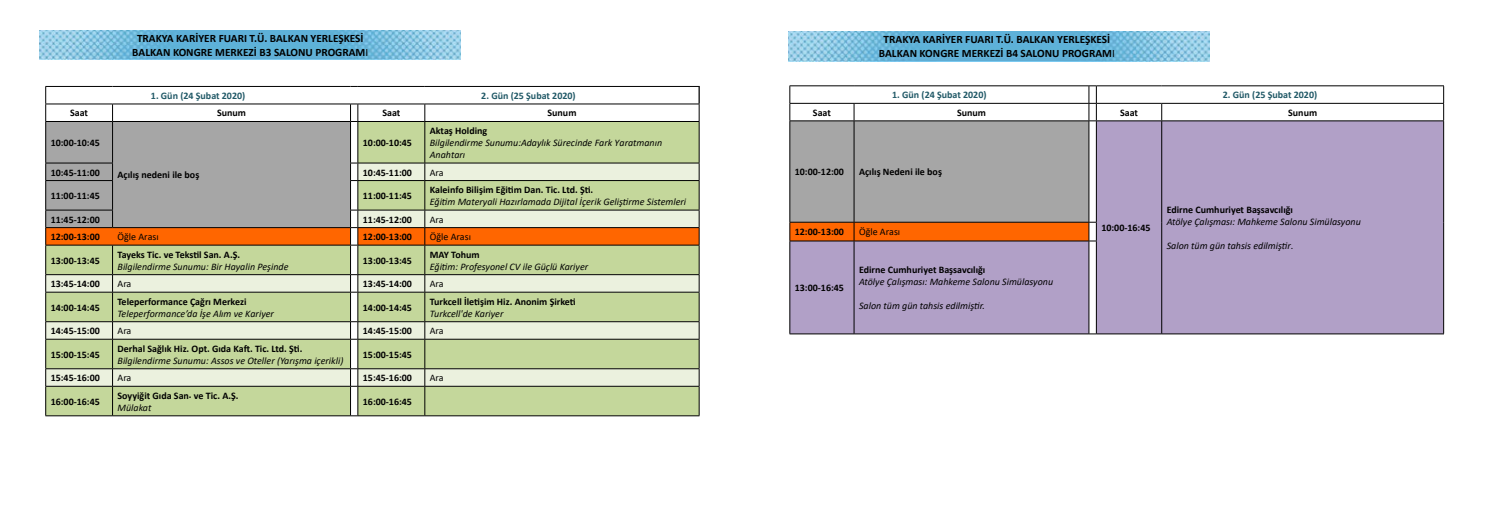
<style>
.page{position:relative;width:1489px;height:525px;background:#fff}
.page>*{position:absolute;margin:0;border:0;box-sizing:border-box;transform-origin:0 0}
.t1{font:700 11.25px/13.5px "Calibri";color:#000;text-align:center}
.t2{font:700 10px "Calibri";color:#000}
.t3{font:italic 10px/12px "Calibri";color:#000}
.t4{font:700 10px "Calibri";color:#215967}
.t5{font:10px "Calibri";color:#000}
.s1{font-weight:400}
.s2{font-style:normal}
</style>
<div class="page">
<img style="left:788px;top:32px;width:421px;height:29px">
<img style="left:40px;top:31px;width:421px;height:29px">
<div style="left:1096px;top:121px;width:347px;height:212px;background:#b1a0c7"></div>
<hr style="left:1096px;top:85px;width:65px;height:1px;background:#000">
<hr style="left:1161px;top:85px;width:282px;height:1px;background:#000">
<hr style="left:1096px;top:103px;width:65px;height:1px;background:#000">
<hr style="left:1161px;top:103px;width:282px;height:1px;background:#000">
<svg style="left:1161px;top:104px;width:1px;height:16px"></svg>
<svg style="left:1443px;top:86px;width:1px;height:34px"></svg>
<hr style="left:1096px;top:120px;width:65px;height:1px;background:#000">
<hr style="left:1161px;top:120px;width:282px;height:1px;background:#000">
<hr style="left:1161px;top:121px;width:1px;height:101px;background:#000">
<hr style="left:1443px;top:121px;width:1px;height:101px;background:#000">
<svg style="left:1161px;top:222px;width:1px;height:19px"></svg>
<svg style="left:1443px;top:222px;width:1px;height:19px"></svg>
<hr style="left:1161px;top:241px;width:1px;height:92px;background:#000">
<hr style="left:1443px;top:241px;width:1px;height:92px;background:#000">
<svg style="left:789px;top:85px;width:307px;height:249px;background:#b8a7ae"></svg>
<hr style="left:1096px;top:333px;width:65px;height:1px;background:#000">
<hr style="left:1161px;top:333px;width:282px;height:1px;background:#000">
<svg style="left:45px;top:86px;width:654px;height:330px;background:#c6c8a5"></svg>
<p class="t1" style="left:132px;top:32px;width:237px">TRAKYA KARİYER FUARI T.Ü. BALKAN YERLEŞKESİ<br>BALKAN KONGRE MERKEZİ B3 SALONU PROGRAM<span class="s1">I</span></p>
<p class="t4" style="left:151px;top:88px;width:96px">1. Gün (24 Şubat 2020)</p>
<p class="t4" style="left:481px;top:88px;width:96px">2. Gün (25 Şubat 2020)</p>
<p class="t2" style="left:70px;top:106px;width:19px">Saat</p>
<p class="t2" style="left:217px;top:106px;width:30px">Sunum</p>
<p class="t2" style="left:382px;top:106px;width:19px">Saat</p>
<p class="t2" style="left:547px;top:106px;width:30px">Sunum</p>
<p class="t2" style="left:51px;top:135px;width:51px">10:00-10:45</p>
<p class="t2" style="left:118px;top:168px;width:83px">Açılış nedeni ile boş</p>
<p class="t2" style="left:430px;top:123px;width:59px">Aktaş Holding</p>
<p class="t3" style="left:430px;top:136px;width:234px">Bilgilendirme Sunumu:Adaylık Sürecinde Fark Yaratmanın<br>Anahtarı</p>
<p class="t2" style="left:363px;top:135px;width:51px">10:00-10:45</p>
<p class="t2" style="left:51px;top:165px;width:51px">10:45-11:00</p>
<p class="t2" style="left:363px;top:165px;width:51px">10:45-11:00</p>
<p class="t5" style="left:430px;top:165px;width:15px">Ara</p>
<p class="t2" style="left:51px;top:188px;width:51px">11:00-11:45</p>
<p class="t2" style="left:363px;top:188px;width:51px">11:00-11:45</p>
<p class="t2" style="left:430px;top:182px;width:165px">Kaleinfo Bilişim Eğitim Dan. Tic. Ltd. Şti.</p>
<p class="t3" style="left:430px;top:195px;width:258px">Eğitim Materyali Hazırlamada Dijital İçerik Geliştirme Sistemleri</p>
<p class="t2" style="left:51px;top:212px;width:51px">11:45-12:00</p>
<p class="t2" style="left:363px;top:212px;width:51px">11:45-12:00</p>
<p class="t5" style="left:430px;top:212px;width:15px">Ara</p>
<p class="t2" style="left:51px;top:229px;width:51px">12:00-13:00</p>
<p class="t5" style="left:118px;top:230px;width:43px">Öğle Arası</p>
<p class="t2" style="left:363px;top:229px;width:51px">12:00-13:00</p>
<p class="t5" style="left:430px;top:230px;width:43px">Öğle Arası</p>
<p class="t2" style="left:51px;top:253px;width:51px">13:00-13:45</p>
<p class="t2" style="left:118px;top:247px;width:124px">Tayeks Tic. ve Tekstil San. A.Ş.</p>
<p class="t3" style="left:118px;top:260px;width:172px">Bilgilendirme Sunumu: Bir Hayalin Peşinde</p>
<p class="t2" style="left:430px;top:247px;width:51px">MAY Tohum</p>
<p class="t3" style="left:430px;top:260px;width:160px">Eğitim: Profesyonel CV ile Güçlü Kariyer</p>
<p class="t2" style="left:363px;top:253px;width:51px">13:00-13:45</p>
<p class="t2" style="left:51px;top:276px;width:51px">13:45-14:00</p>
<p class="t5" style="left:118px;top:277px;width:15px">Ara</p>
<p class="t2" style="left:363px;top:276px;width:51px">13:45-14:00</p>
<p class="t5" style="left:430px;top:277px;width:15px">Ara</p>
<p class="t2" style="left:51px;top:300px;width:51px">14:00-14:45</p>
<p class="t2" style="left:430px;top:294px;width:147px">Turkcell İletişim Hiz. Anonim Şirketi</p>
<p class="t3" style="left:430px;top:307px;width:75px">Turkcell'de Kariyer</p>
<p class="t2" style="left:118px;top:294px;width:130px">Teleperformance Çağrı Merkezi</p>
<p class="t3" style="left:118px;top:307px;width:158px">Teleperformance’da İşe Alım ve Kariyer</p>
<p class="t2" style="left:363px;top:300px;width:51px">14:00-14:45</p>
<p class="t2" style="left:51px;top:323px;width:51px">14:45-15:00</p>
<p class="t5" style="left:118px;top:324px;width:15px">Ara</p>
<p class="t2" style="left:363px;top:323px;width:51px">14:45-15:00</p>
<p class="t5" style="left:430px;top:324px;width:15px">Ara</p>
<p class="t2" style="left:51px;top:347px;width:51px">15:00-15:45</p>
<p class="t2" style="left:118px;top:341px;width:186px">Derhal Sağlık Hiz. Opt. Gıda Kaft. Tic. Ltd. Şti.</p>
<p class="t3" style="left:118px;top:354px;width:227px">Bilgilendirme Sunumu: Assos ve Oteller (Yarışma içerikli)</p>
<p class="t2" style="left:363px;top:347px;width:51px">15:00-15:45</p>
<p class="t2" style="left:51px;top:370px;width:51px">15:45-16:00</p>
<p class="t5" style="left:118px;top:371px;width:15px">Ara</p>
<p class="t2" style="left:363px;top:370px;width:51px">15:45-16:00</p>
<p class="t5" style="left:430px;top:371px;width:15px">Ara</p>
<p class="t2" style="left:51px;top:394px;width:51px">16:00-16:45</p>
<p class="t2" style="left:118px;top:388px;width:122px">Soyyiğit Gıda San. ve Tic. A.Ş.</p>
<p class="t3" style="left:118px;top:401px;width:35px">Mülakat</p>
<p class="t2" style="left:363px;top:394px;width:51px">16:00-16:45</p>
<p class="t1" style="left:878px;top:33px;width:237px">TRAKYA KARİYER FUARI T.Ü. BALKAN YERLEŞKESİ<br>BALKAN KONGRE MERKEZİ B4 SALONU PROGRAM<span class="s1">I</span></p>
<p class="t4" style="left:892px;top:88px;width:96px">1. Gün (24 Şubat 2020)</p>
<p class="t4" style="left:1222px;top:88px;width:96px">2. Gün (25 Şubat 2020)</p>
<p class="t2" style="left:813px;top:105px;width:19px">Saat</p>
<p class="t2" style="left:956px;top:105px;width:30px">Sunum</p>
<p class="t2" style="left:1119px;top:105px;width:19px">Saat</p>
<p class="t2" style="left:1287px;top:105px;width:30px">Sunum</p>
<p class="t2" style="left:794px;top:165px;width:51px">10:00-12:00</p>
<p class="t2" style="left:859px;top:165px;width:84px">Açılış Nedeni ile boş</p>
<p class="t2" style="left:794px;top:225px;width:51px">12:00-13:00</p>
<p class="t5" style="left:859px;top:225px;width:43px">Öğle Arası</p>
<p class="t2" style="left:794px;top:280px;width:51px">13:00-16:45</p>
<p class="t2" style="left:859px;top:262px;width:128px">Edirne Cumhuriyet Başsavcılığı</p>
<p class="t3" style="left:859px;top:275px;width:195px">Atölye Çalışması: Mahkeme Salonu Simülasyonu</p>
<p class="t3" style="left:859px;top:299px;width:127px">Salon tüm gün tahsis edilmiştir.</p>
<p class="t2" style="left:1101px;top:220px;width:51px">10:00-16:45</p>
<p class="t2" style="left:1166px;top:202px;width:128px">Edirne Cumhuriyet Başsavcılığı</p>
<p class="t3" style="left:1166px;top:215px;width:195px">Atölye Çalışması: Mahkeme Salonu Simülasyonu</p>
<p class="t3" style="left:1166px;top:239px;width:128px">Salon tüm gün tahsis edilmiştir<span class="s2">.</span></p>
</div>
